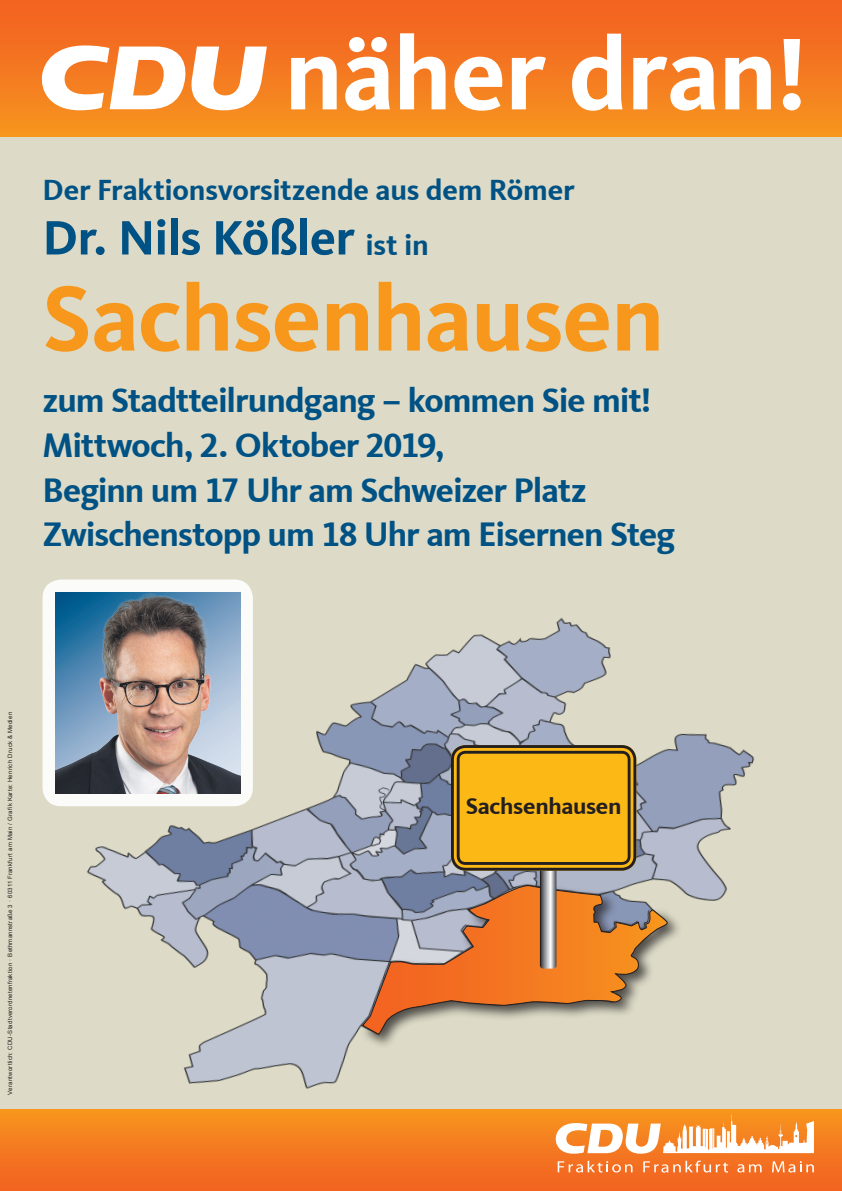
<style>
.page{position:relative;width:842px;height:1191px;background:#fff}
.page>*{position:absolute;margin:0;border:0;box-sizing:border-box;transform-origin:0 0}
.t1{font:700 105.6px "CDU Kievit Tab";letter-spacing:-.015em;color:#fff}
.Copy{font:700 95.5px "CDU Kievit Tab";letter-spacing:-.01em;color:#f7981d}
.t2{font:700 50px "CDU Kievit Tab";letter-spacing:-.015em;color:#005285}
.Copy-2{font:700 35px "CDU Kievit Tab";letter-spacing:-.03em;color:#005285}
.t3{font:700 30px "CDU Kievit Tab";letter-spacing:-.005em;color:#005285}
.t4{font:700 23.5px "CDU Kievit Tab";letter-spacing:-.015em;color:#231f20}
.t5{font:6px "Arial";letter-spacing:.035em;color:#231f20}
.s1{font-size:30px}
</style>
<div class="page">
<div style="left:0;top:135px;width:842px;height:978px;background:#dddbc7"></div>
<img style="left:42px;top:582px;width:713px;height:507px">
<div style="left:0;top:0;width:842px;height:137px;background:linear-gradient(to bottom,#f25f22,#f6941e)"></div>
<svg style="left:39px;top:45px;width:228px;height:65px"></svg>
<div style="left:0;top:1109px;width:842px;height:82px;background:linear-gradient(to bottom,#f7941e,#f26122)"></div>
<svg style="left:558px;top:1160px;width:74px;height:12px"></svg>
<svg style="left:737px;top:1164px;width:25px;height:8px"></svg>
<svg style="left:772px;top:1161px;width:42px;height:11px"></svg>
<svg style="left:643px;top:1160px;width:85px;height:12px"></svg>
<svg style="left:555px;top:1114px;width:259px;height:39px"></svg>
<div style="left:43px;top:579px;width:210px;height:227px;background:#fff;border-radius:19px"></div>
<img style="left:55px;top:592px;width:185px;height:201px">
<div style="left:360px;top:882px;width:322px;height:167px;background:#231f20;opacity:.75"></div>
<svg style="left:361px;top:885px;width:307px;height:151px"></svg>
<svg style="left:540px;top:870px;width:16px;height:98px;background:#9c9c9e"></svg>
<div style="left:455px;top:749px;width:177px;height:117px;background:#fcb814;border-radius:10px"></div>
<div style="left:451px;top:745px;width:185px;height:125px;border:9px solid #fcb814;border-radius:10px"></div>
<div style="left:451px;top:745px;width:185px;height:125px;border:3px solid #231f20;border-radius:13px"></div>
<div style="left:457px;top:751px;width:173px;height:114px;border:3px solid #231f20;border-radius:7px"></div>
<p class="t1" style="left:284px;top:12px;width:525px">näher dran!</p>
<p class="t3" style="left:43px;top:173px;width:534px">Der Fraktionsvorsitzende aus dem Römer</p>
<p class="t2" style="left:43px;top:208px;width:388px">Dr. Nils Kößler <span class="s1">ist in</span></p>
<p class="Copy" style="left:43px;top:262px;width:623px">Sachsenhausen</p>
<p class="Copy-2" style="left:43px;top:380px;width:610px">zum Stadtteilrundgang – kommen Sie mit!</p>
<p class="Copy-2" style="left:43px;top:424px;width:404px">Mittwoch, 2. Oktober 2019,</p>
<p class="Copy-2" style="left:43px;top:469px;width:546px">Beginn um 17 Uhr am Schweizer Platz</p>
<p class="Copy-2" style="left:43px;top:514px;width:634px">Zwischenstopp um 18 Uhr am Eisernen Steg</p>
<p class="t5" style="left:6px;top:1094px;width:384px;rotate:-90deg">Verantwortlich: CDU-Stadtverordnetenfraktion · Bethmannstraße 3 · 60311 Frankfurt am Main / Grafik Karte: Henrich Druck &amp; Medien</p>
<p class="t4" style="left:466px;top:792px;width:157px">Sachsenhausen</p>
</div>
